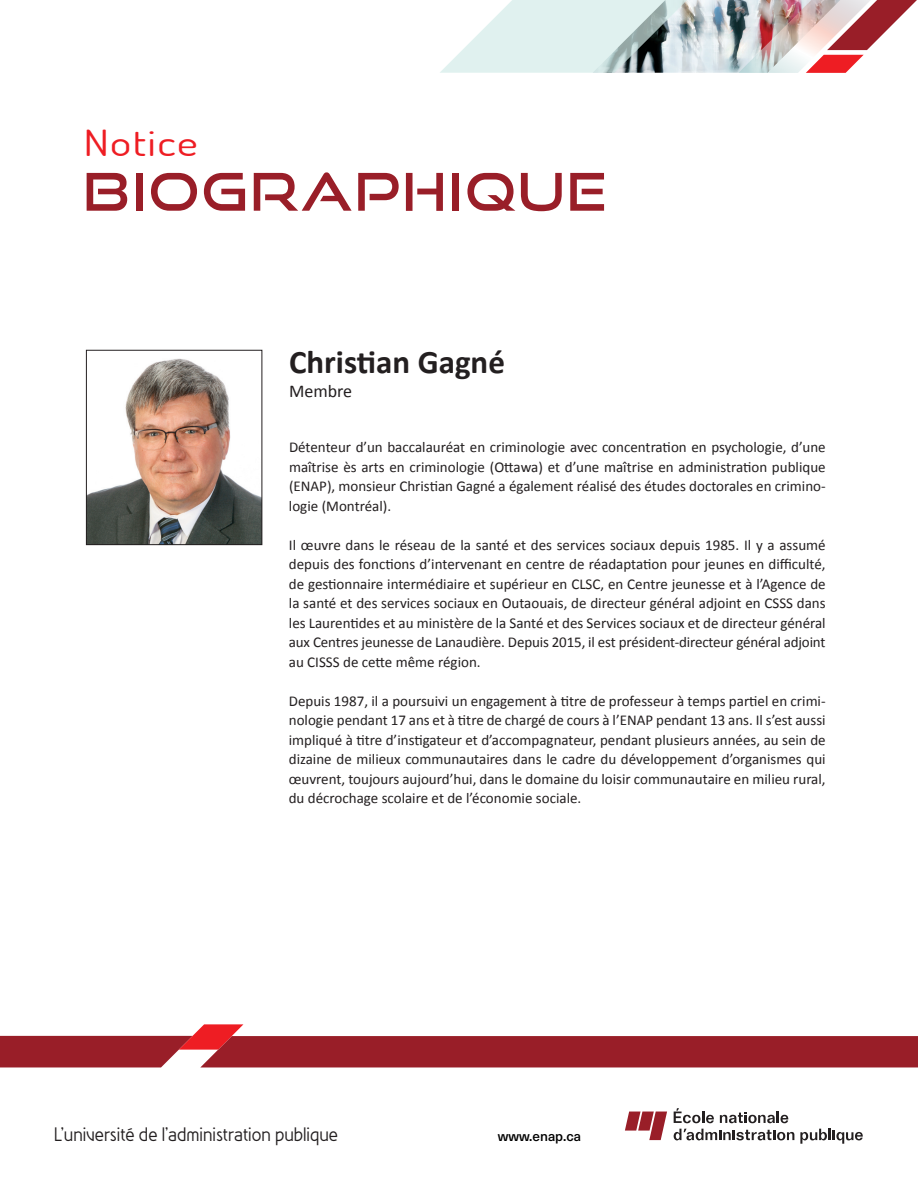
<style>
.page{position:relative;width:918px;height:1188px;background:#fff}
.page>*{position:absolute;margin:0;border:0;box-sizing:border-box;transform-origin:0 0}
.t1{font:52.05px "Good Times Rg";letter-spacing:.05em;color:#991e28}
.t2{font:36px "Dosis";letter-spacing:.03em;color:#ee1d23;scale:1.25 1}
.t3{font:700 33px "Calibri";color:#231f20}
.t4{font:21px "Wasabi";color:#231f20}
.t5{font:18px "Calibri";color:#231f20}
.t6{font:15px/19.5px "Calibri";color:#231f20;text-align:justify}
.t7{font:500 13.5px "Neue Haas Unica Pro";color:#000}
</style>
<div class="page">
<svg style="left:0;top:1024px;width:918px;height:43px"></svg>
<svg style="left:674px;top:1108px;width:40px;height:15px"></svg>
<svg style="left:720px;top:1112px;width:68px;height:11px"></svg>
<svg style="left:674px;top:1129px;width:120px;height:11px"></svg>
<svg style="left:800px;top:1129px;width:63px;height:15px"></svg>
<svg style="left:625px;top:1112px;width:42px;height:28px"></svg>
<img style="left:687px;top:0;width:51px;height:73px">
<svg style="left:440px;top:0;width:247px;height:73px"></svg>
<img style="left:738px;top:0;width:179px;height:73px">
<img style="left:88px;top:358px;width:172px;height:185px">
<div style="left:86px;top:350px;width:176px;height:195px;border:1px solid #231f20"></div>
<h2 class="t2" style="left:83px;top:119px;width:93px">Notice</h2>
<h1 class="t1" style="left:83px;top:160px;width:525px">BIOGRAPHIQUE</h1>
<h3 class="t3" style="left:289px;top:341px;width:217px">Christian Gagné</h3>
<p class="t5" style="left:289px;top:379px;width:65px">Membre</p>
<p class="t6" style="left:289px;top:438px;width:538px">Détenteur d’un baccalauréat en criminologie avec concentration en psychologie, d’une maîtrise ès arts en criminologie (Ottawa) et d’une maîtrise en administration publique (ENAP), monsieur Christian Gagné a également réalisé des études doctorales en crimino&shy;logie (Montréal).</p>
<p class="t6" style="left:289px;top:535px;width:538px">Il œuvre dans le réseau de la santé et des services sociaux depuis 1985. Il y a assumé depuis des fonctions d’intervenant en centre de réadaptation pour jeunes en difficulté, de gestionnaire intermédiaire et supérieur en CLSC, en Centre jeunesse et à l’Agence de la santé et des services sociaux en Outaouais, de directeur général adjoint en CSSS dans les Laurentides et au ministère de la Santé et des Services sociaux et de directeur général aux Centres jeunesse de Lanaudière. Depuis 2015, il est président-directeur général adjoint au CISSS de cette même région.</p>
<p class="t6" style="left:289px;top:691px;width:538px">Depuis 1987, il a poursuivi un engagement à titre de professeur à temps partiel en crimi&shy;nologie pendant 17 ans et à titre de chargé de cours à l’ENAP pendant 13 ans. Il s’est aussi impliqué à titre d’instigateur et d’accompagnateur, pendant plusieurs années, au sein de dizaine de milieux communautaires dans le cadre du développement d’organismes qui œuvrent, toujours aujourd’hui, dans le domaine du loisir communautaire en milieu rural, du décrochage scolaire et de l’économie sociale.</p>
<h3 class="t4" style="left:54px;top:1122px;width:286px">L’université de l’administration publique</h3>
<p class="t7" style="left:498px;top:1128px;width:85px">www.enap.ca</p>
</div>
